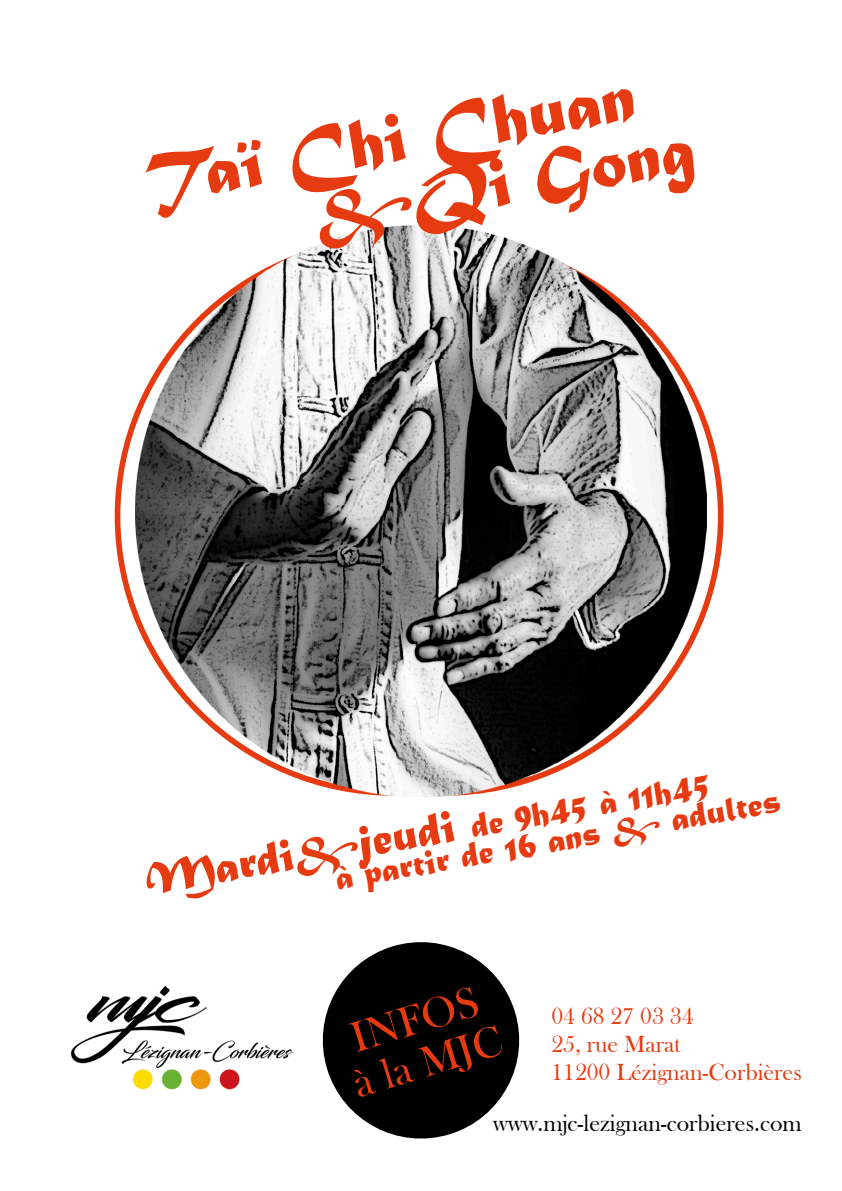
<style>
.page{position:relative;width:842px;height:1191px;background:#fff}
.page>*{position:absolute;margin:0;border:0;box-sizing:border-box;transform-origin:0 0}
.t1{font:72.8px/62.2px "Matura MT Script Capitals";color:#e63b11}
.t2{font:44px/44px "Bask Old Face";color:#e63b11}
.t3{font:36px/28px "Matura MT Script Capitals";color:#e63b11}
.t4{font:24px/28px "Bask Old Face";color:#e63b11}
.t5{font:24px "Bask Old Face";color:#000}
.s1{font-size:48px}
</style>
<div class="page">
<img style="left:70px;top:985px;width:224px;height:105px">
<svg style="left:322px;top:942px;width:198px;height:197px;fill:#000"></svg>
<img style="left:136px;top:226px;width:570px;height:570px">
<h1 class="t1" style="left:299px;top:129px;width:388px;text-indent:-159px;rotate:-10deg">Taï Chi Chuan &amp;Qi Gong</h1>
<p class="t3" style="left:329px;top:840px;width:453px;text-indent:-187px;rotate:-10deg"><span class="s1">Mardi&amp;jeudi</span> de 9h45 à 11h45<br>à partir de 16 ans &amp; adultes</p>
<p class="t2" style="left:335px;top:1021px;width:155px;rotate:-17deg">INFOS à la MJC</p>
<p class="t4" style="left:551px;top:1002px;width:252px">04 68 27 03 34<br>25, rue Marat<br>11200 Lézignan-Corbières</p>
<p class="t5" style="left:493px;top:1110px;width:310px">www.mjc-lezignan-corbieres.com</p>
</div>
